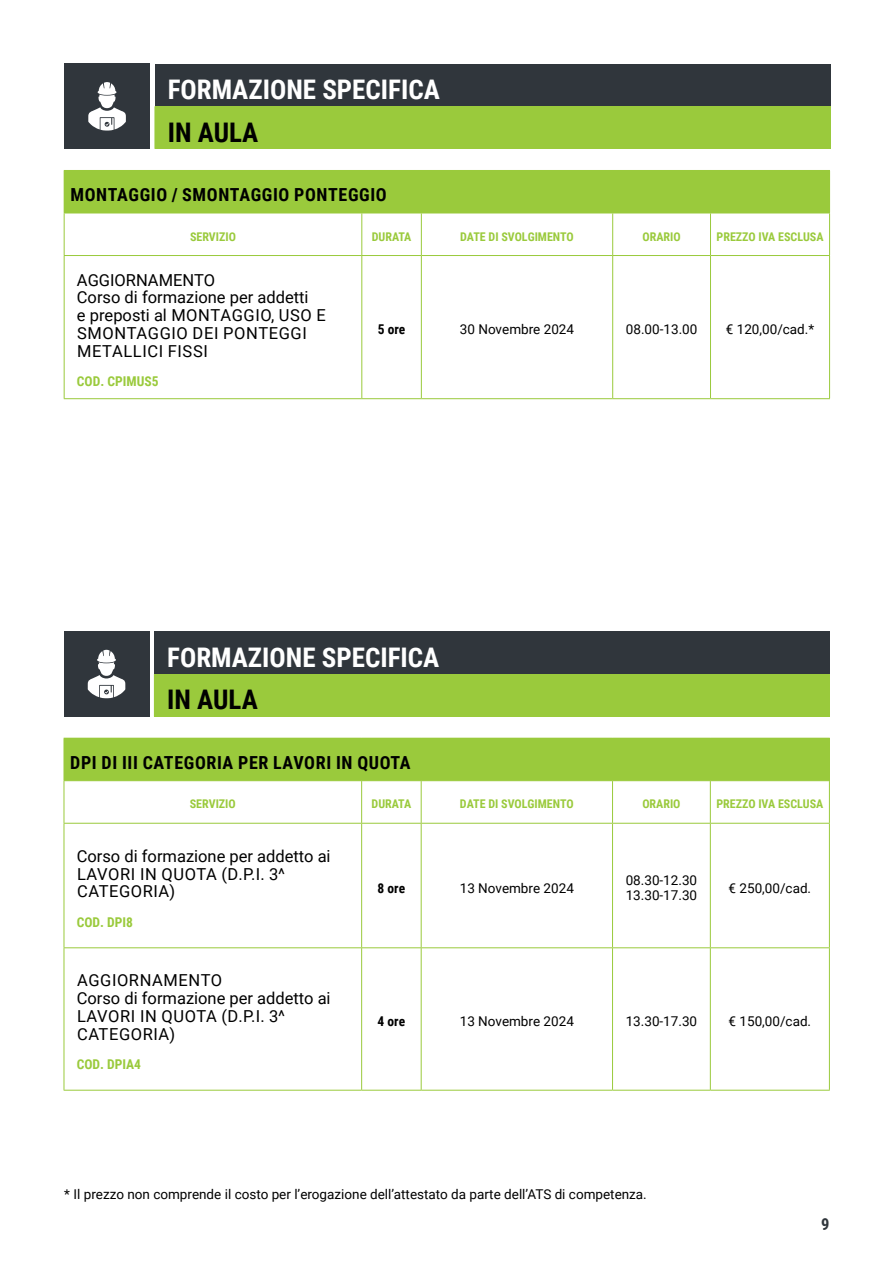
<style>
.page{position:relative;width:893px;height:1263px;background:#fff}
.page>*{position:absolute;margin:0;border:0;box-sizing:border-box;transform-origin:0 0}
.t1{font:700 27px "Roboto Condensed";color:#fff}
.t2{font:700 27px "Roboto Condensed";color:#000}
.t3{font:700 18px "Roboto Condensed";letter-spacing:.035em;color:#000}
.t4{font:16.5px/17.9px "Roboto";color:#000}
.t5{font:16.5px/17.9px "Roboto";letter-spacing:.02em;color:#000}
.t6{font:700 16.5px "Roboto Condensed";color:#30363c}
.t7{font:13.5px/14.5px "Roboto";color:#000}
.t8{font:700 13.5px "Roboto Condensed";color:#9aca3c}
.t9{font:700 13.5px "Roboto Condensed";color:#000}
.t10{font:700 12px "Roboto Condensed";color:#9aca3c}
</style>
<div class="page">
<div style="left:155px;top:64px;width:676px;height:42px;background:#30363c"></div>
<div style="left:155px;top:106px;width:676px;height:43px;background:#9aca3c"></div>
<div style="left:65px;top:64px;width:85px;height:85px;background:#30363c"></div>
<svg style="left:88px;top:82px;width:38px;height:49px"></svg>
<div style="left:64px;top:170px;width:766px;height:43px;background:#9aca3c"></div>
<hr style="left:64px;top:256px;width:1px;height:142px;background:#9aca3c">
<hr style="left:361px;top:256px;width:1px;height:142px;background:#9aca3c">
<hr style="left:421px;top:256px;width:1px;height:142px;background:#9aca3c">
<hr style="left:612px;top:256px;width:1px;height:142px;background:#9aca3c">
<hr style="left:710px;top:256px;width:1px;height:142px;background:#9aca3c">
<hr style="left:829px;top:256px;width:1px;height:142px;background:#9aca3c">
<hr style="left:64px;top:213px;width:298px;height:1px;background:#9aca3c">
<hr style="left:64px;top:213px;width:1px;height:42px;background:#9aca3c">
<hr style="left:362px;top:213px;width:59px;height:1px;background:#9aca3c">
<hr style="left:361px;top:213px;width:1px;height:42px;background:#9aca3c">
<hr style="left:421px;top:213px;width:192px;height:1px;background:#9aca3c">
<hr style="left:421px;top:213px;width:1px;height:42px;background:#9aca3c">
<hr style="left:613px;top:213px;width:97px;height:1px;background:#9aca3c">
<hr style="left:612px;top:213px;width:1px;height:42px;background:#9aca3c">
<hr style="left:710px;top:213px;width:120px;height:1px;background:#9aca3c">
<hr style="left:710px;top:213px;width:1px;height:42px;background:#9aca3c">
<hr style="left:829px;top:213px;width:1px;height:42px;background:#9aca3c">
<hr style="left:64px;top:255px;width:298px;height:1px;background:#9aca3c">
<hr style="left:362px;top:255px;width:59px;height:1px;background:#9aca3c">
<hr style="left:421px;top:255px;width:192px;height:1px;background:#9aca3c">
<hr style="left:613px;top:255px;width:97px;height:1px;background:#9aca3c">
<hr style="left:710px;top:255px;width:120px;height:1px;background:#9aca3c">
<hr style="left:64px;top:398px;width:298px;height:1px;background:#9aca3c">
<hr style="left:362px;top:398px;width:59px;height:1px;background:#9aca3c">
<hr style="left:421px;top:398px;width:192px;height:1px;background:#9aca3c">
<hr style="left:613px;top:398px;width:97px;height:1px;background:#9aca3c">
<hr style="left:710px;top:398px;width:120px;height:1px;background:#9aca3c">
<div style="left:64px;top:738px;width:765px;height:43px;background:#9aca3c"></div>
<svg style="left:65px;top:781px;width:764px;height:42px"></svg>
<hr style="left:829px;top:738px;width:1px;height:42px;background:#9aca3c">
<hr style="left:64px;top:824px;width:1px;height:123px;background:#9aca3c">
<hr style="left:361px;top:824px;width:1px;height:123px;background:#9aca3c">
<hr style="left:64px;top:948px;width:1px;height:142px;background:#9aca3c">
<hr style="left:361px;top:948px;width:1px;height:142px;background:#9aca3c">
<hr style="left:421px;top:824px;width:1px;height:123px;background:#9aca3c">
<hr style="left:612px;top:824px;width:1px;height:123px;background:#9aca3c">
<hr style="left:710px;top:824px;width:1px;height:123px;background:#9aca3c">
<hr style="left:421px;top:948px;width:1px;height:142px;background:#9aca3c">
<hr style="left:612px;top:948px;width:1px;height:142px;background:#9aca3c">
<hr style="left:710px;top:948px;width:1px;height:142px;background:#9aca3c">
<hr style="left:829px;top:824px;width:1px;height:123px;background:#9aca3c">
<hr style="left:829px;top:948px;width:1px;height:142px;background:#9aca3c">
<hr style="left:64px;top:781px;width:1px;height:42px;background:#9aca3c">
<hr style="left:361px;top:781px;width:1px;height:42px;background:#9aca3c">
<hr style="left:421px;top:781px;width:1px;height:42px;background:#9aca3c">
<hr style="left:612px;top:781px;width:1px;height:42px;background:#9aca3c">
<hr style="left:710px;top:780px;width:120px;height:1px;background:#9aca3c">
<hr style="left:710px;top:781px;width:1px;height:42px;background:#9aca3c">
<hr style="left:829px;top:781px;width:1px;height:42px;background:#9aca3c">
<hr style="left:64px;top:823px;width:298px;height:1px;background:#9aca3c">
<hr style="left:362px;top:823px;width:59px;height:1px;background:#9aca3c">
<hr style="left:421px;top:823px;width:191px;height:1px;background:#9aca3c">
<hr style="left:612px;top:823px;width:98px;height:1px;background:#9aca3c">
<hr style="left:710px;top:823px;width:120px;height:1px;background:#9aca3c">
<hr style="left:64px;top:947px;width:298px;height:1px;background:#9aca3c">
<hr style="left:362px;top:947px;width:59px;height:1px;background:#9aca3c">
<hr style="left:421px;top:947px;width:191px;height:1px;background:#9aca3c">
<hr style="left:612px;top:947px;width:98px;height:1px;background:#9aca3c">
<hr style="left:710px;top:947px;width:120px;height:1px;background:#9aca3c">
<hr style="left:64px;top:1090px;width:298px;height:1px;background:#9aca3c">
<hr style="left:362px;top:1090px;width:59px;height:1px;background:#9aca3c">
<hr style="left:421px;top:1090px;width:191px;height:1px;background:#9aca3c">
<hr style="left:612px;top:1090px;width:98px;height:1px;background:#9aca3c">
<hr style="left:710px;top:1090px;width:120px;height:1px;background:#9aca3c">
<div style="left:154px;top:631px;width:676px;height:43px;background:#30363c"></div>
<div style="left:154px;top:674px;width:676px;height:42px;background:#9aca3c"></div>
<div style="left:64px;top:631px;width:85px;height:85px;background:#30363c"></div>
<svg style="left:88px;top:650px;width:37px;height:48px"></svg>
<h1 class="t1" style="left:168px;top:71px;width:274px">FORMAZIONE SPECIFICA</h1>
<h1 class="t2" style="left:168px;top:113px;width:92px">IN AULA</h1>
<h2 class="t3" style="left:70px;top:182px;width:318px">MONTAGGIO / SMONTAGGIO PONTEGGIO</h2>
<p class="t10" style="left:190px;top:228px;width:47px">SERVIZIO</p>
<p class="t10" style="left:372px;top:228px;width:41px">DURATA</p>
<p class="t10" style="left:460px;top:228px;width:115px">DATE DI SVOLGIMENTO</p>
<p class="t10" style="left:642px;top:228px;width:40px">ORARIO</p>
<p class="t10" style="left:717px;top:228px;width:108px">PREZZO IVA ESCLUSA</p>
<p class="t4" style="left:77px;top:270px;width:250px">AGGIORNAMENTO<br>Corso di formazione per addetti<br>e preposti al MONTAGGIO, USO E<br>SMONTAGGIO DEI PONTEGGI<br>METALLICI FISSI</p>
<p class="t8" style="left:77px;top:372px;width:83px">COD. CPIMUS5</p>
<p class="t9" style="left:378px;top:320px;width:29px">5 ore</p>
<p class="t7" style="left:460px;top:322px;width:116px">30 Novembre 2024</p>
<p class="t7" style="left:626px;top:322px;width:73px">08.00-13.00</p>
<p class="t7" style="left:726px;top:322px;width:90px">€ 120,00/cad.*</p>
<h1 class="t1" style="left:167px;top:638px;width:274px">FORMAZIONE SPECIFICA</h1>
<h1 class="t2" style="left:167px;top:681px;width:92px">IN AULA</h1>
<h2 class="t3" style="left:70px;top:750px;width:342px">DPI DI III CATEGORIA PER LAVORI IN QUOTA</h2>
<p class="t10" style="left:190px;top:795px;width:47px">SERVIZIO</p>
<p class="t10" style="left:372px;top:795px;width:41px">DURATA</p>
<p class="t10" style="left:460px;top:795px;width:115px">DATE DI SVOLGIMENTO</p>
<p class="t10" style="left:642px;top:795px;width:40px">ORARIO</p>
<p class="t10" style="left:716px;top:795px;width:108px">PREZZO IVA ESCLUSA</p>
<p class="t4" style="left:77px;top:846px;width:255px">Corso di formazione per addetto ai<br>LAVORI IN QUOTA (D.P.I. 3^<br>CATEGORIA)</p>
<p class="t8" style="left:77px;top:912px;width:58px">COD. DPI8</p>
<p class="t5" style="left:77px;top:971px;width:255px">AGGIORNAMENTO<br>Corso di formazione per addetto ai<br>LAVORI IN QUOTA (D.P.I. 3^<br>CATEGORIA)</p>
<p class="t8" style="left:77px;top:1055px;width:66px">COD. DPIA4</p>
<p class="t9" style="left:378px;top:878px;width:29px">8 ore</p>
<p class="t7" style="left:460px;top:880px;width:116px">13 Novembre 2024</p>
<p class="t7" style="left:626px;top:873px;width:73px">08.30-12.30<br>13.30-17.30</p>
<p class="t7" style="left:728px;top:880px;width:84px">€ 250,00/cad.</p>
<p class="t9" style="left:378px;top:1012px;width:29px">4 ore</p>
<p class="t7" style="left:460px;top:1013px;width:116px">13 Novembre 2024</p>
<p class="t7" style="left:626px;top:1013px;width:73px">13.30-17.30</p>
<p class="t7" style="left:728px;top:1013px;width:84px">€ 150,00/cad.</p>
<p class="t7" style="left:64px;top:1186px;width:584px">* Il prezzo non comprende il costo per l’erogazione dell’attestato da parte dell’ATS di competenza.</p>
<p class="t6" style="left:821px;top:1213px;width:10px">9</p>
</div>
